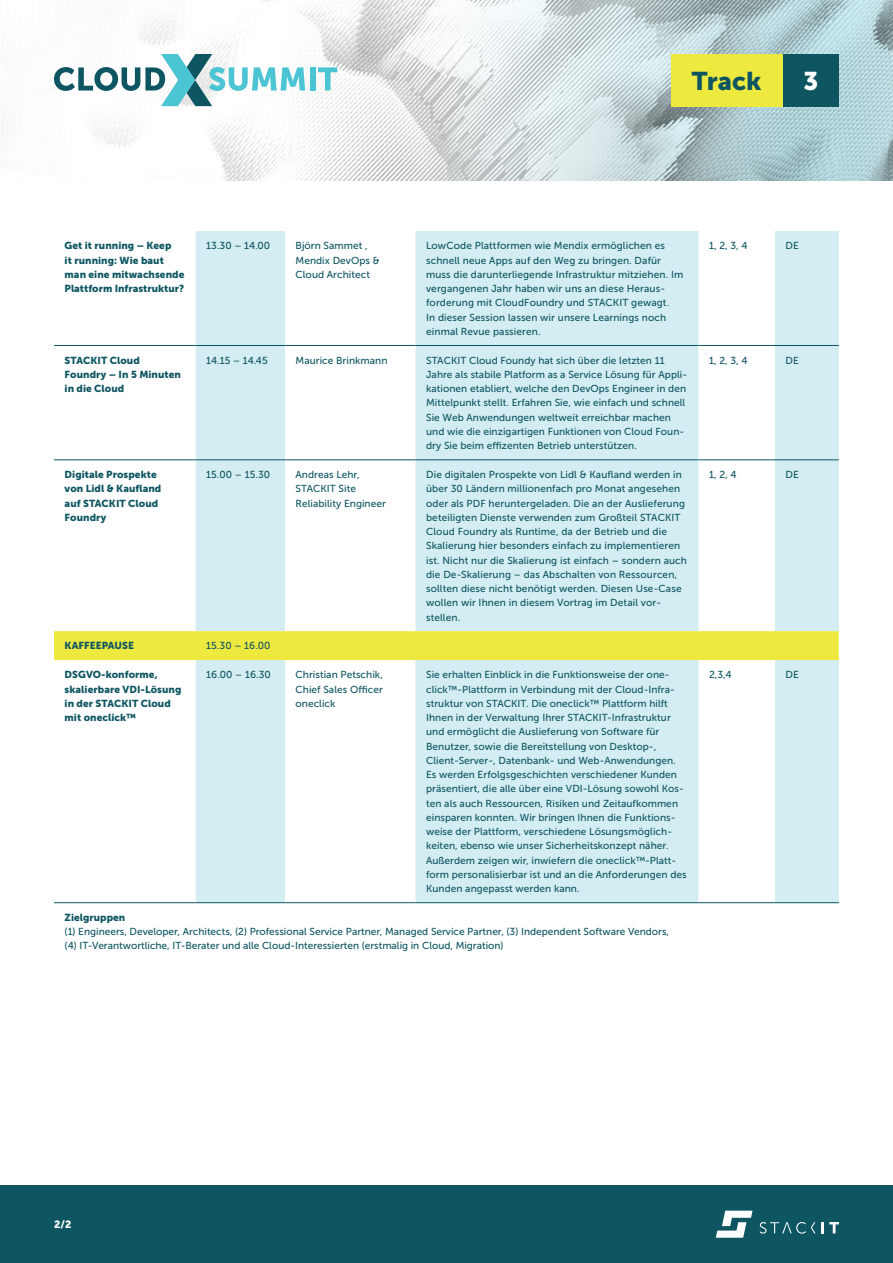
<style>
.page{position:relative;width:893px;height:1263px;background:#fff}
.page>*{position:absolute;margin:0;border:0;box-sizing:border-box;transform-origin:0 0}
.t1{font:25.5px "Museo Sans 900";color:#0d5561}
.t2{font:25.5px "Museo Sans 900";color:#fff}
.t3{font:10.5px "Museo Sans 900";color:#fff}
.t4{font:10.2px/14.2px "Museo Sans 500";letter-spacing:.005em;color:#0d5561}
.t5{font:10.2px/14.2px "Museo Sans 900";letter-spacing:.005em;color:#0d5561}
</style>
<div class="page">
<img style="left:1px;top:0;width:892px;height:181px">
<svg style="left:54px;top:54px;width:251px;height:52px"></svg>
<div style="left:310px;top:67px;width:5px;height:23px;background:#4bc4d4"></div>
<svg style="left:318px;top:67px;width:19px;height:23px"></svg>
<div style="left:671px;top:54px;width:111px;height:52px;background:#ede93f"></div>
<div style="left:783px;top:54px;width:56px;height:52px;background:#0d5561"></div>
<div style="left:0;top:1185px;width:893px;height:78px;background:#0d5561"></div>
<svg style="left:716px;top:1211px;width:36px;height:27px"></svg>
<svg style="left:760px;top:1222px;width:55px;height:11px"></svg>
<svg style="left:821px;top:1222px;width:18px;height:11px"></svg>
<svg style="left:196px;top:231px;width:643px;height:671px;fill:#d3edf2"></svg>
<div style="left:54px;top:631px;width:785px;height:29px;background:#ede93f"></div>
<hr style="left:54px;top:345px;width:142px;height:1px;background:#0d5561">
<hr style="left:196px;top:345px;width:89px;height:1px;background:#0d5561">
<hr style="left:285px;top:345px;width:130px;height:1px;background:#0d5561">
<hr style="left:415px;top:345px;width:283px;height:1px;background:#0d5561">
<hr style="left:698px;top:345px;width:77px;height:1px;background:#0d5561">
<hr style="left:775px;top:345px;width:64px;height:1px;background:#0d5561">
<hr style="left:54px;top:459px;width:142px;height:1px;background:#0d5561">
<hr style="left:196px;top:459px;width:89px;height:1px;background:#0d5561">
<hr style="left:285px;top:459px;width:130px;height:1px;background:#0d5561">
<hr style="left:415px;top:459px;width:283px;height:1px;background:#0d5561">
<hr style="left:698px;top:459px;width:77px;height:1px;background:#0d5561">
<hr style="left:775px;top:459px;width:64px;height:1px;background:#0d5561">
<hr style="left:54px;top:902px;width:142px;height:1px;background:#0d5561">
<hr style="left:196px;top:902px;width:89px;height:1px;background:#0d5561">
<hr style="left:285px;top:902px;width:130px;height:1px;background:#0d5561">
<hr style="left:415px;top:902px;width:283px;height:1px;background:#0d5561">
<hr style="left:698px;top:902px;width:77px;height:1px;background:#0d5561">
<hr style="left:775px;top:902px;width:64px;height:1px;background:#0d5561">
<p class="t1" style="left:692px;top:66px;width:71px">Track</p>
<p class="t2" style="left:803px;top:66px;width:16px">3</p>
<p class="t5" style="left:65px;top:239px;width:121px">Get it running – Keep<br>it running: Wie baut man eine mitwachsende<br>Plattform Infrastruktur?</p>
<p class="t4" style="left:206px;top:239px;width:65px">13.30 – 14.00</p>
<p class="t4" style="left:296px;top:239px;width:74px">Björn Sammet ,</p>
<p class="t4" style="left:296px;top:253px;width:86px">Mendix DevOps &amp;<br>Cloud Architect</p>
<p class="t4" style="left:426px;top:239px;width:259px">LowCode Plattformen wie Mendix ermöglichen es schnell neue Apps auf den Weg zu bringen. Dafür muss die darunterliegende Infrastruktur mitziehen. Im vergangenen Jahr haben wir uns an diese Heraus&shy;forderung mit CloudFoundry und STACKIT gewagt.<br>In dieser Session lassen wir unsere Learnings noch einmal Revue passieren.</p>
<p class="t4" style="left:709px;top:239px;width:40px">1, 2, 3, 4</p>
<p class="t4" style="left:786px;top:239px;width:15px">DE</p>
<p class="t5" style="left:65px;top:353px;width:77px">STACKIT Cloud</p>
<p class="t5" style="left:65px;top:367px;width:118px">Foundry – In 5 Minuten in die Cloud</p>
<p class="t5" style="left:65px;top:467px;width:94px">Digitale Prospekte</p>
<p class="t5" style="left:65px;top:482px;width:98px">von Lidl &amp; Kaufland</p>
<p class="t5" style="left:65px;top:496px;width:95px">auf STACKIT Cloud<br>Foundry</p>
<p class="t4" style="left:206px;top:353px;width:63px">14.15 – 14.45</p>
<p class="t4" style="left:296px;top:353px;width:94px">Maurice Brinkmann</p>
<p class="t4" style="left:426px;top:353px;width:263px">STACKIT Cloud Foundy hat sich über die letzten 11<br>Jahre als stabile Platform as a Service Lösung für Appli&shy;kationen etabliert, welche den DevOps Engineer in den Mittelpunkt stellt. Erfahren Sie, wie einfach und schnell Sie Web Anwendungen weltweit erreichbar machen und wie die einzigartigen Funktionen von Cloud Foun&shy;dry Sie beim effizenten Betrieb unterstützen.</p>
<p class="t4" style="left:709px;top:353px;width:40px">1, 2, 3, 4</p>
<p class="t4" style="left:786px;top:353px;width:15px">DE</p>
<p class="t4" style="left:206px;top:467px;width:65px">15.00 – 15.30</p>
<p class="t4" style="left:296px;top:467px;width:66px">Andreas Lehr,</p>
<p class="t4" style="left:296px;top:482px;width:62px">STACKIT Site</p>
<p class="t4" style="left:296px;top:496px;width:92px">Reliability Engineer</p>
<p class="t4" style="left:426px;top:467px;width:262px">Die digitalen Prospekte von Lidl &amp; Kaufland werden in über 30 Ländern millionenfach pro Monat angesehen oder als PDF heruntergeladen. Die an der Auslieferung beteiligten Dienste verwenden zum Großteil STACKIT Cloud Foundry als Runtime, da der Betrieb und die Skalierung hier besonders einfach zu implementieren ist. Nicht nur die Skalierung ist einfach – sondern auch die De-Skalierung – das Abschalten von Ressourcen, sollten diese nicht benötigt werden. Diesen Use-Case wollen wir Ihnen in diesem Vortrag im Detail vor&shy;stellen.</p>
<p class="t4" style="left:709px;top:467px;width:29px">1, 2, 4</p>
<p class="t4" style="left:786px;top:467px;width:15px">DE</p>
<p class="t5" style="left:65px;top:639px;width:71px">KAFFEEPAUSE</p>
<p class="t4" style="left:206px;top:639px;width:66px">15.30 – 16.00</p>
<p class="t5" style="left:65px;top:667px;width:118px">DSGVO-konforme, skalierbare VDI-Lösung in der STACKIT Cloud mit oneclick™</p>
<p class="t4" style="left:206px;top:668px;width:66px">16.00 – 16.30</p>
<p class="t4" style="left:296px;top:668px;width:89px">Christian Petschik,</p>
<p class="t4" style="left:296px;top:682px;width:89px">Chief Sales Officer</p>
<p class="t4" style="left:296px;top:696px;width:42px">oneclick</p>
<p class="t4" style="left:426px;top:668px;width:262px">Sie erhalten Einblick in die Funktionsweise der one&shy;click™-Plattform in Verbindung mit der Cloud-Infra&shy;struktur von STACKIT. Die oneclick™ Plattform hilft Ihnen in der Verwaltung Ihrer STACKIT-Infrastruktur und ermöglicht die Auslieferung von Software für Benutzer, sowie die Bereitstellung von Desktop-, Client-Server-, Datenbank- und Web-Anwendungen.<br>Es werden Erfolgsgeschichten verschiedener Kunden präsentiert, die alle über eine VDI-Lösung sowohl Kos&shy;ten als auch Ressourcen, Risiken und Zeitaufkommen einsparen konnten. Wir bringen Ihnen die Funktions&shy;weise der Plattform, verschiedene Lösungsmöglich&shy;keiten, ebenso wie unser Sicherheitskonzept näher.<br>Außerdem zeigen wir, inwiefern die oneclick™-Platt&shy;form personalisierbar ist und an die Anforderungen des Kunden angepasst werden kann.</p>
<p class="t4" style="left:709px;top:668px;width:24px">2,3,4</p>
<p class="t4" style="left:786px;top:668px;width:15px">DE</p>
<p class="t5" style="left:65px;top:910px;width:62px">Zielgruppen</p>
<p class="t4" style="left:65px;top:924px;width:606px">(1) Engineers, Developer, Architects, (2) Professional Service Partner, Managed Service Partner, (3) Independent Software Vendors,</p>
<p class="t4" style="left:65px;top:939px;width:441px">(4) IT-Verantwortliche, IT-Berater und alle Cloud-Interessierten (erstmalig in Cloud, Migration)</p>
<p class="t3" style="left:54px;top:1218px;width:19px">2/ 2</p>
</div>
